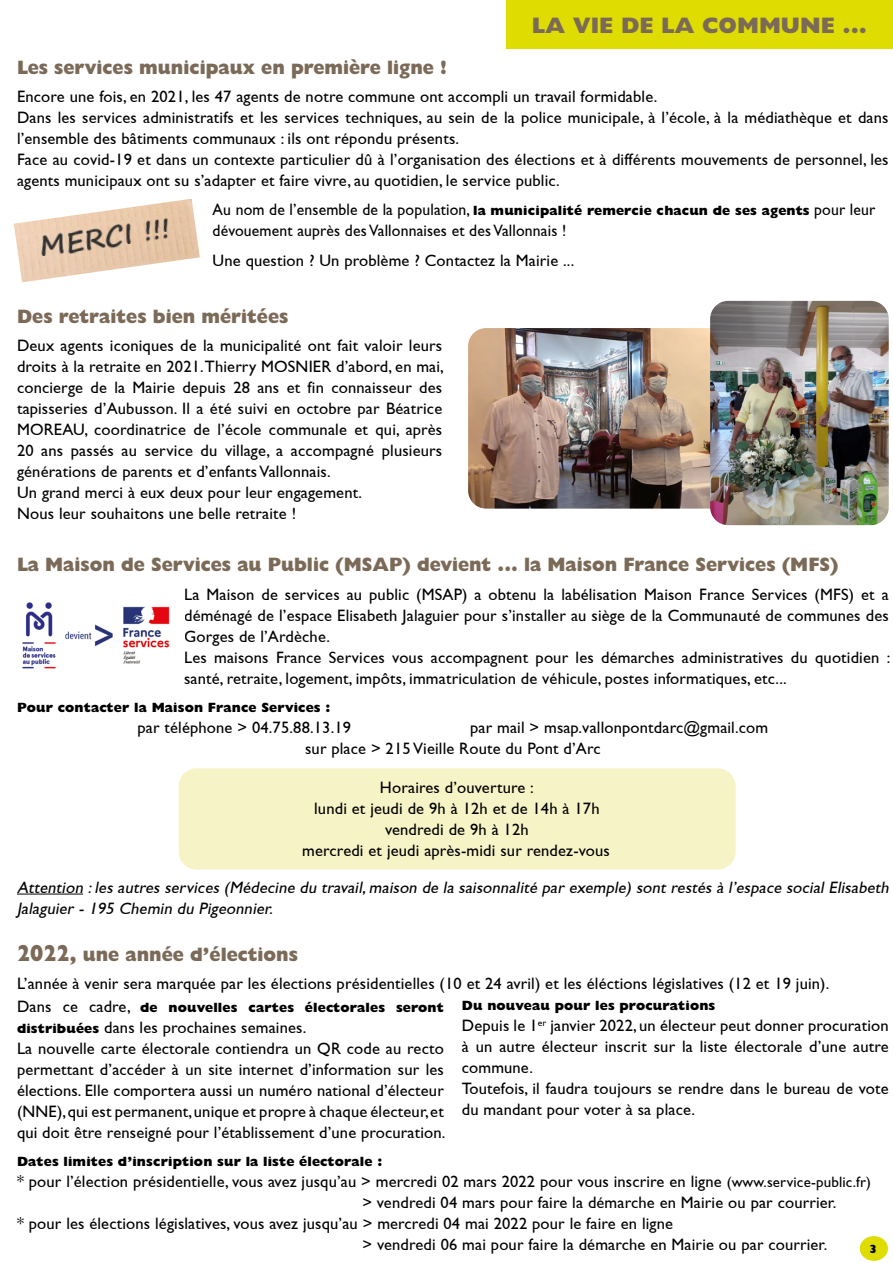
<style>
.page{position:relative;width:893px;height:1263px;background:#fff}
.page>*{position:absolute;margin:0;border:0;box-sizing:border-box;transform-origin:0 0}
.t1{font:800 22.5px "Gill Sans Nova";color:#7b6a58}
.t2{font:800 19.5px "Gill Sans Nova";color:#7b6a58;scale:.95 1}
.t3{font:16.5px/21px "Gill Sans";letter-spacing:.01em;color:#000}
.t4{font:italic 16.5px/21px "Gill Sans";color:#000}
.t5{font:16.5px/21px "Gill Sans";letter-spacing:.01em;color:#000;scale:.95 1}
.t6{font:800 13.5px "Gill Sans Nova";letter-spacing:.01em;color:#000}
.t7{font:800 12px "Gill Sans Nova";color:#000}
.s1{font-family:"Gill Sans Nova";font-weight:800;font-size:13.5px}
.s2{font-size:23.4px}
.s3{font-family:"Gill Sans";font-weight:400;font-size:16.5px}
.s4{font-size:15px}
</style>
<div class="page">
<div style="left:860px;top:1236px;width:28px;height:25px;background:#dedc00;border-radius:50%"></div>
<div style="left:506px;top:0;width:387px;height:49px;background:#dedc00"></div>
<img style="left:468px;top:328px;width:242px;height:181px">
<img style="left:710px;top:301px;width:179px;height:224px">
<img style="left:22px;top:602px;width:148px;height:67px">
<hr style="left:17px;top:894px;width:66px;height:1px;background:#000">
<div style="left:179px;top:768px;width:557px;height:102px;background:#f6f4c7;border-radius:18px"></div>
<img style="left:14px;top:199px;width:186px;height:83px">
<h1 class="t1" style="left:532px;top:11px;width:337px">LA VIE DE LA COMMUNE ...</h1>
<p class="t2" style="left:17px;top:55px;width:454px">Les services municipaux en première ligne !</p>
<p class="t3" style="left:17px;top:86px;width:873px">Encore une fois, en 2021, les 47 agents de notre commune ont accompli un travail formidable.<br>Dans les services administratifs et les services techniques, au sein de la police municipale, à l’école, à la médiathèque et dans l’ensemble des bâtiments communaux : ils ont répondu présents.<br>Face au covid-19 et dans un contexte particulier dû à l’organisation des élections et à différents mouvements de personnel, les agents municipaux ont su s’adapter et faire vivre, au quotidien, le service public.</p>
<p class="t5" style="left:213px;top:199px;width:699px">Au nom de l’ensemble de la population, <span class="s1">la municipalité remercie chacun de ses agents</span> pour leur dévouement auprès des Vallonnaises et des Vallonnais !</p>
<p class="t3" style="left:213px;top:250px;width:363px">Une question ? Un problème ? Contactez la Mairie ...</p>
<p class="t2" style="left:17px;top:304px;width:287px">Des retraites bien méritées</p>
<p class="t3" style="left:17px;top:335px;width:428px">Deux agents iconiques de la municipalité ont fait valoir leurs droits à la retraite en 2021. Thierry MOSNIER d’abord, en mai, concierge de la Mairie depuis 28 ans et fin connaisseur des tapisseries d’Aubusson. Il a été suivi en octobre par Béatrice MOREAU, coordinatrice de l’école communale et qui, après 20 ans passés au service du village, a accompagné plusieurs générations de parents et d’enfants Vallonnais.<br>Un grand merci à eux deux pour leur engagement.<br>Nous leur souhaitons une belle retraite !</p>
<p class="t2" style="left:17px;top:552px;width:866px">La Maison de Services au Public (MSAP) devient ... la Maison France Services (MFS)</p>
<p class="t3" style="left:184px;top:584px;width:708px">La Maison de services au public (MSAP) a obtenu la labélisation Maison France Services (MFS) et a déménagé de l’espace Elisabeth Jalaguier pour s’installer au siège de la Communauté de communes des Gorges de l’Ardèche.<br>Les maisons France Services vous accompagnent pour les démarches administratives du quotidien : santé, retraite, logement, impôts, immatriculation de véhicule, postes informatiques, etc...</p>
<p class="t6" style="left:17px;top:699px;width:315px">Pour contacter la Maison France Services :</p>
<p class="t3" style="left:137px;top:717px;width:215px">par téléphone &gt; 04.75.88.13.19</p>
<p class="t3" style="left:305px;top:717px;width:465px;text-indent:165px">par mail &gt; msap.vallonpontdarc@gmail.com sur place &gt; 215 Vieille Route du Pont d’Arc</p>
<p class="t3" style="left:302px;top:777px;width:309px;text-align:center">Horaires d’ouverture :<br>lundi et jeudi de 9h à 12h et de 14h à 17h vendredi de 9h à 12h<br>mercredi et jeudi après-midi sur rendez-vous</p>
<p class="t4" style="left:17px;top:877px;width:876px">Attention :les autres services (Médecine du travail,maison de la saisonnalité par exemple) sont restés à l’espace social Elisabeth<br>Jalaguier - 195 Chemin du Pigeonnier.</p>
<p class="t2" style="left:17px;top:942px;width:297px"><span class="s2">2022</span>, une année d’élections</p>
<p class="t3" style="left:17px;top:973px;width:814px">L’année à venir sera marquée par les élections présidentielles (10 et 24 avril) et les éléctions législatives (12 et 19 juin).</p>
<p class="t6" style="left:17px;top:999px;width:428px"><span class="s3">Dans ce cadre,</span> de nouvelles cartes électorales seront</p>
<p class="t3" style="left:17px;top:1017px;width:430px"><span class="s1">distribuées</span> dans les prochaines semaines.<br>La nouvelle carte électorale contiendra un QR code au recto permettant d’accéder à un site internet d’information sur les élections. Elle comportera aussi un numéro national d’électeur (NNE), qui est permanent, unique et propre à chaque électeur, et qui doit être renseigné pour l’établissement d’une procuration.</p>
<p class="t6" style="left:462px;top:997px;width:255px">Du nouveau pour les procurations</p>
<p class="t3" style="left:462px;top:1015px;width:428px">Depuis le 1<sup>er</sup> janvier 2022, un électeur peut donner procuration à un autre électeur inscrit sur la liste électorale d’une autre commune.<br>Toutefois, il faudra toujours se rendre dans le bureau de vote du mandant pour voter à sa place.</p>
<p class="t6" style="left:17px;top:1153px;width:367px">Dates limites d’inscription sur la liste électorale :</p>
<p class="t3" style="left:17px;top:1171px;width:856px">* pour l’élection présidentielle, vous avez jusqu’au &gt; mercredi 02 mars 2022 pour vous inscrire en ligne <span class="s4">(www.service-public.fr)</span></p>
<p class="t3" style="left:362px;top:1192px;width:476px">&gt; vendredi 04 mars pour faire la démarche en Mairie ou par courrier.</p>
<p class="t3" style="left:17px;top:1213px;width:658px">* pour les élections législatives, vous avez jusqu’au &gt; mercredi 04 mai 2022 pour le faire en ligne</p>
<p class="t3" style="left:362px;top:1234px;width:466px">&gt; vendredi 06 mai pour faire la démarche en Mairie ou par courrier.</p>
<p class="t7" style="left:869px;top:1241px;width:10px">3</p>
</div>
